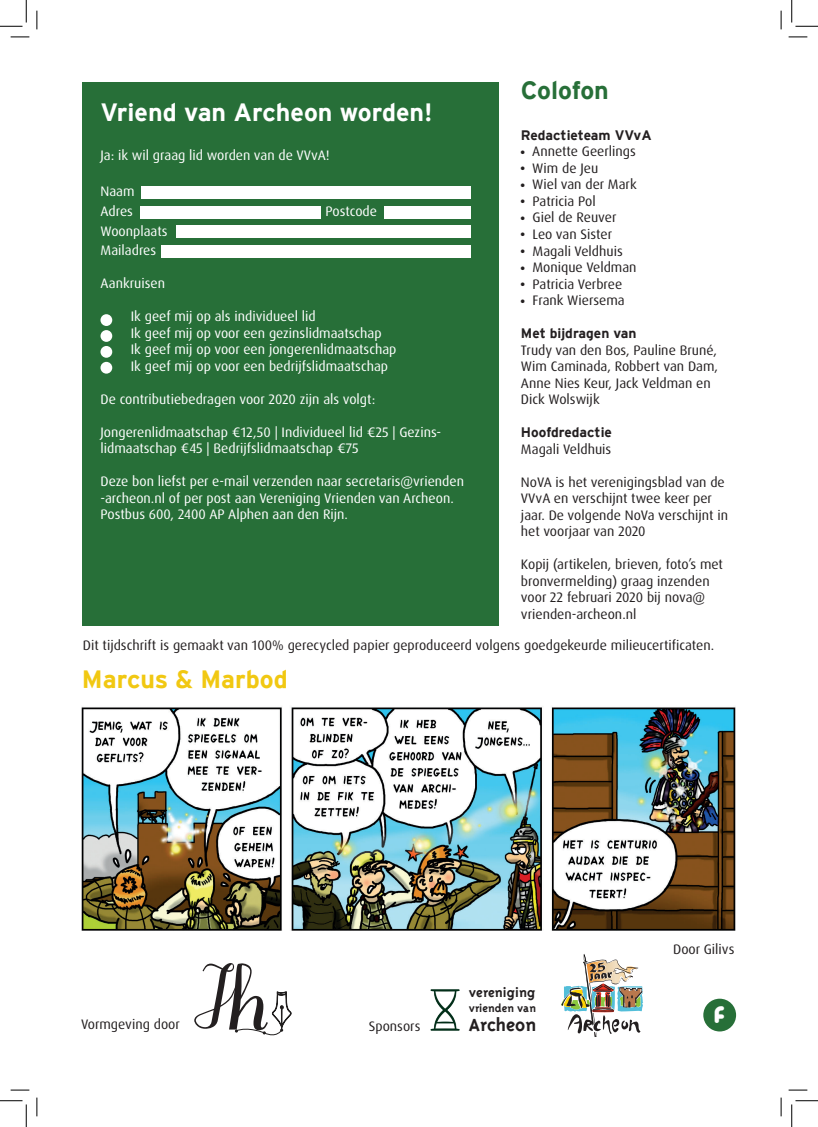
<style>
.page{position:relative;width:818px;height:1127px;background:#fff}
.page>*{position:absolute;margin:0;border:0;box-sizing:border-box;transform-origin:0 0}
.t1{font:700 25px "Interstate";color:#fff}
.t2{font:700 25px "Interstate";color:#f1c812}
.t3{font:700 25px "Interstate";letter-spacing:-.005em;color:#276f38}
.t4{font:25px "Pico Black Al";color:#fff}
.t5{font:700 20.38px "Triplex";color:#231f20}
.t6{font:700 15px "Triplex";color:#231f20}
.t7{font:13.75px/16.5px "Dax OT";color:#231f20}
.t8{font:13.75px "Dax OT";color:#fff}
.t9{font:700 13.75px "Interstate";color:#231f20}
.t10{font:700 12.5px "Triplex";color:#231f20}
</style>
<div class="page">
<img style="left:81px;top:706px;width:655px;height:225px">
<img style="left:561px;top:954px;width:82px;height:82px">
<div style="left:82px;top:82px;width:417px;height:543px;background:#276f38"></div>
<div style="left:141px;top:186px;width:330px;height:13px;background:#fff"></div>
<div style="left:100px;top:314px;width:12px;height:12px;background:#fff;border-radius:50%"></div>
<div style="left:100px;top:330px;width:12px;height:12px;background:#fff;border-radius:50%"></div>
<div style="left:100px;top:346px;width:12px;height:11px;background:#fff;border-radius:50%"></div>
<div style="left:100px;top:362px;width:12px;height:11px;background:#fff;border-radius:50%"></div>
<div style="left:141px;top:206px;width:180px;height:12px;background:#fff"></div>
<div style="left:384px;top:206px;width:87px;height:12px;background:#fff"></div>
<div style="left:176px;top:225px;width:295px;height:13px;background:#fff"></div>
<div style="left:162px;top:245px;width:309px;height:12px;background:#fff"></div>
<svg style="left:194px;top:963px;width:97px;height:73px"></svg>
<div style="left:703px;top:998px;width:33px;height:33px;background:#276f38;border-radius:50%"></div>
<img style="left:430px;top:989px;width:30px;height:42px">
<svg style="left:11px;top:36px;width:18px;height:2px"></svg>
<svg style="left:788px;top:36px;width:19px;height:2px"></svg>
<svg style="left:11px;top:1089px;width:18px;height:1px"></svg>
<svg style="left:788px;top:1089px;width:19px;height:1px"></svg>
<svg style="left:36px;top:11px;width:2px;height:18px"></svg>
<svg style="left:36px;top:1097px;width:2px;height:18px"></svg>
<svg style="left:780px;top:11px;width:2px;height:18px"></svg>
<svg style="left:780px;top:1097px;width:2px;height:18px"></svg>
<svg style="left:0;top:0;width:27px;height:27px"></svg>
<svg style="left:0;top:1100px;width:27px;height:26px"></svg>
<svg style="left:791px;top:0;width:27px;height:27px"></svg>
<svg style="left:791px;top:1100px;width:27px;height:26px"></svg>
<p class="t1" style="left:100px;top:99px;width:334px">Vriend van Archeon worden!</p>
<p class="t8" style="left:100px;top:147px;width:231px">Ja: ik wil graag lid worden van de VVvA!</p>
<p class="t8" style="left:100px;top:183px;width:36px">Naam</p>
<p class="t8" style="left:100px;top:202px;width:34px">Adres</p>
<p class="t8" style="left:325px;top:202px;width:53px">Postcode</p>
<p class="t8" style="left:100px;top:222px;width:69px">Woonplaats</p>
<p class="t8" style="left:100px;top:242px;width:57px">Mailadres</p>
<p class="t8" style="left:100px;top:275px;width:66px">Aankruisen</p>
<p class="t8" style="left:131px;top:308px;width:186px">Ik geef mij op als individueel lid</p>
<p class="t8" style="left:131px;top:324px;width:252px">Ik geef mij op voor een gezinslidmaatschap</p>
<p class="t8" style="left:131px;top:341px;width:267px">Ik geef mij op voor een jongerenlidmaatschap</p>
<p class="t8" style="left:131px;top:357px;width:259px">Ik geef mij op voor een bedrijfslidmaatschap</p>
<p class="t8" style="left:100px;top:390px;width:276px">De contributiebedragen voor 2020 zijn als volgt:</p>
<p class="t8" style="left:100px;top:423px;width:342px">Jongerenlidmaatschap €12,50 | Individueel lid €25 | Gezins-</p>
<p class="t8" style="left:100px;top:440px;width:260px">lidmaatschap €45 | Bedrijfslidmaatschap €75</p>
<p class="t8" style="left:100px;top:473px;width:365px">Deze bon liefst per e-mail verzenden naar secretaris@vrienden</p>
<p class="t8" style="left:100px;top:489px;width:355px">-archeon.nl of per post aan Vereniging Vrienden van Archeon.</p>
<p class="t8" style="left:100px;top:506px;width:249px">Postbus 600, 2400 AP Alphen aan den Rijn.</p>
<p class="t3" style="left:521px;top:77px;width:89px">Colofon</p>
<p class="t9" style="left:521px;top:127px;width:132px">Redactieteam VVvA</p>
<p class="t7" style="left:521px;top:143px;width:116px">● Annette Geerlings</p>
<p class="t7" style="left:521px;top:160px;width:79px">● Wim de Jeu</p>
<p class="t7" style="left:521px;top:176px;width:117px">● Wiel van der Mark</p>
<p class="t7" style="left:521px;top:193px;width:76px">● Patricia Pol</p>
<p class="t7" style="left:521px;top:209px;width:97px">● Giel de Reuver</p>
<p class="t7" style="left:521px;top:226px;width:93px">● Leo van Sister</p>
<p class="t7" style="left:521px;top:242px;width:103px">● Magali Veldhuis</p>
<p class="t7" style="left:521px;top:259px;width:117px">● Monique Veldman</p>
<p class="t7" style="left:521px;top:275px;width:103px">● Patricia Verbree</p>
<p class="t7" style="left:521px;top:292px;width:105px">● Frank Wiersema</p>
<p class="t9" style="left:521px;top:325px;width:117px">Met bijdragen van</p>
<p class="t7" style="left:521px;top:341px;width:199px">Trudy van den Bos, Pauline Bruné,<br>Wim Caminada, Robbert van Dam,</p>
<p class="t7" style="left:521px;top:374px;width:191px">Anne Nies Keur, Jack Veldman en<br>Dick Wolswijk</p>
<p class="t9" style="left:521px;top:424px;width:93px">Hoofdredactie</p>
<p class="t7" style="left:521px;top:440px;width:92px">Magali Veldhuis</p>
<p class="t7" style="left:521px;top:473px;width:209px">NoVA is het verenigingsblad van de<br>VVvA en verschijnt twee keer per jaar. De volgende NoVa verschijnt in het voorjaar van 2020</p>
<p class="t7" style="left:521px;top:556px;width:204px">Kopij (artikelen, brieven, foto’s met bronvermelding) graag inzenden voor 22 februari 2020 bij nova@ vrienden-archeon.nl</p>
<p class="t7" style="left:83px;top:636px;width:633px">Dit tijdschrift is gemaakt van 100% gerecycled papier geproduceerd volgens goedgekeurde milieucertificaten.</p>
<p class="t2" style="left:82px;top:665px;width:207px">Marcus &amp; Marbod</p>
<p class="t7" style="left:81px;top:1015px;width:100px">Vormgeving door</p>
<p class="t6" style="left:469px;top:983px;width:68px">vereniging</p>
<p class="t10" style="left:469px;top:1001px;width:69px">vrienden van</p>
<p class="t7" style="left:369px;top:1017px;width:53px">Sponsors</p>
<p class="t5" style="left:469px;top:1012px;width:69px">Archeon</p>
<p class="t7" style="left:673px;top:940px;width:63px">Door Gilivs</p>
<p class="t4" style="left:714px;top:1002px;width:11px">f</p>
</div>
